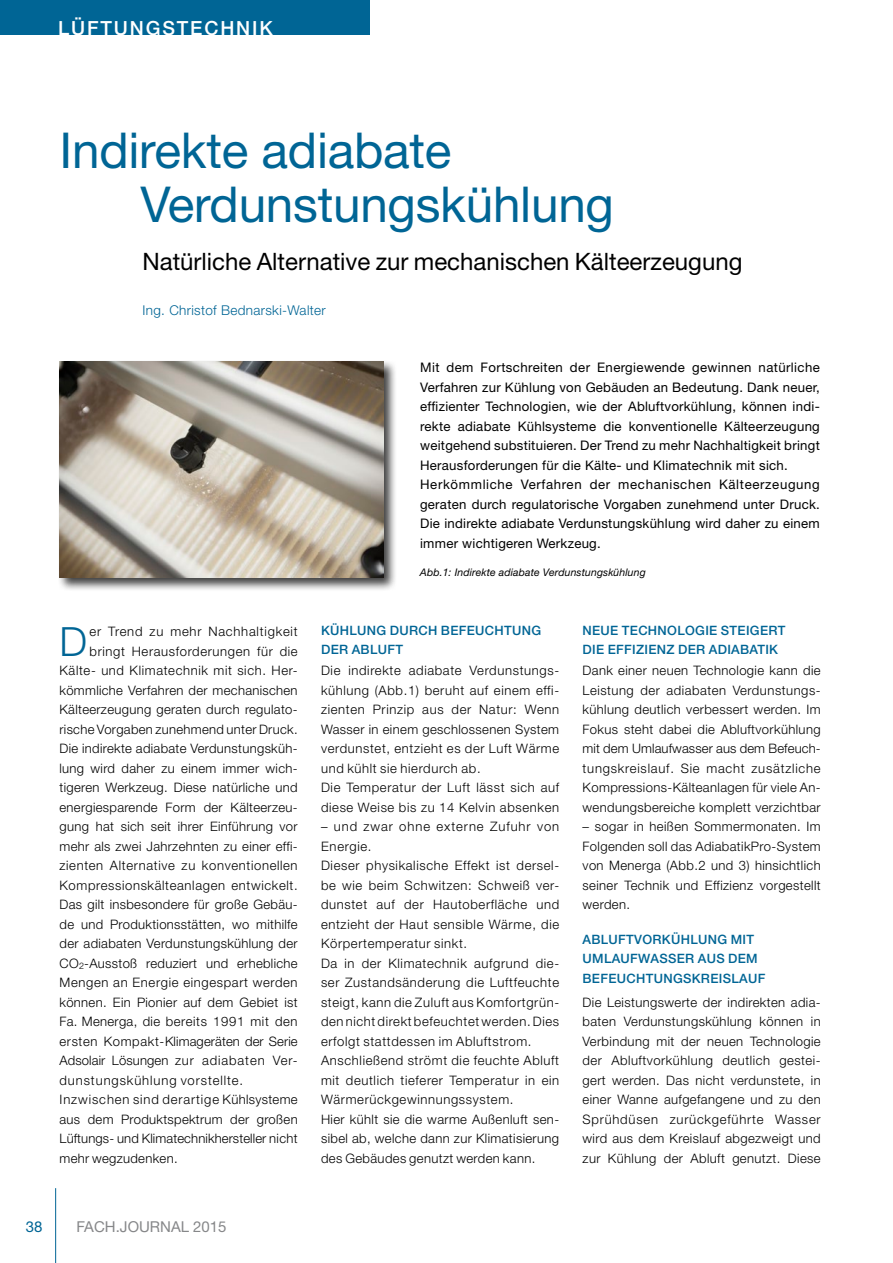
<style>
.page{position:relative;width:893px;height:1263px;background:#fff}
.page>*{position:absolute;margin:0;border:0;box-sizing:border-box;transform-origin:0 0}
.t1{font:49.5px/54px "Helvetica Neue";letter-spacing:-.005em;color:#006595}
.t2{font:300 40.35px "Helvetica Neue";color:#006595}
.t3{font:24px "Helvetica Neue";color:#000}
.t4{font:500 19.5px "Helvetica Neue";letter-spacing:.095em;color:#fff}
.t5{font:15px "Helvetica Neue";color:#868789}
.t6{font:15px "Helvetica Neue";color:#006595}
.t7{font:300 13.5px "Helvetica Neue";letter-spacing:.025em;color:#006595}
.t8{font:13.2px/19.5px "Helvetica Neue";letter-spacing:.02em;color:#000}
.t9{font:300 13.05px/19.5px "Helvetica Neue";letter-spacing:.03em;color:#000;text-align:justify}
.t10{font:300 13.05px/19.5px "Helvetica Neue";letter-spacing:.05em;color:#000}
.t11{font:300 13.05px "Helvetica Neue";letter-spacing:.01em;color:#000}
.t12{font:300 13.05px "Helvetica Neue";letter-spacing:.07em;color:#000}
.t13{font:300 13.05px "Helvetica Neue";letter-spacing:.06em;color:#000}
.t14{font:500 12.9px/19.5px "Helvetica Neue";letter-spacing:.025em;color:#006595}
.t15{font:italic 10.5px "Helvetica Neue";letter-spacing:.01em;color:#000}
</style>
<div class="page">
<hr style="left:55px;top:1188px;width:1px;height:75px;background:#006595">
<div style="left:0;top:0;width:370px;height:35px;background:#006595"></div>
<div style="left:57px;top:359px;width:340px;height:233px;background:#000;opacity:.75"></div>
<img style="left:60px;top:362px;width:323px;height:216px">
<h3 class="t4" style="left:58px;top:17px;width:216px">LÜFTUNGSTECHNIK</h3>
<h1 class="t1" style="left:141px;top:123px;width:475px;text-indent:-81px">Indirekte adiabate<br>Verdunstungskühlung</h1>
<h3 class="t3" style="left:142px;top:247px;width:601px">Natürliche Alternative zur mechanischen Kälteerzeugung</h3>
<p class="t7" style="left:142px;top:302px;width:185px">Ing. Christof Bednarski-Walter</p>
<p class="t8" style="left:420px;top:358px;width:401px">Mit dem Fortschreiten der Energiewende gewinnen natürliche Verfahren zur Kühlung von Gebäuden an Bedeutung. Dank neuer, effizienter Technologien, wie der Abluftvorkühlung, können indi&shy;rekte adiabate Kühlsysteme die konventionelle Kälteerzeugung weitgehend substituieren. Der Trend zu mehr Nachhaltigkeit bringt Herausforderungen für die Kälte- und Klimatechnik mit sich.<br>Herkömmliche Verfahren der mechanischen Kälteerzeugung geraten durch regulatorische Vorgaben zunehmend unter Druck.<br>Die indirekte adiabate Verdunstungskühlung wird daher zu einem immer wichtigeren Werkzeug.</p>
<p class="t15" style="left:420px;top:566px;width:227px">Abb.1: Indirekte adiabate Verdunstungskühlung</p>
<h2 class="t2" style="left:60px;top:617px;width:29px">D</h2>
<p class="t13" style="left:90px;top:623px;width:210px">er Trend zu mehr Nachhaltigkeit</p>
<p class="t10" style="left:90px;top:641px;width:210px">bringt Herausforderungen für die</p>
<p class="t10" style="left:60px;top:660px;width:240px">Kälte- und Klimatechnik mit sich. Her-</p>
<p class="t9" style="left:60px;top:680px;width:240px">kömmliche Verfahren der mechanischen</p>
<p class="t9" style="left:60px;top:699px;width:240px">Kälteerzeugung geraten durch regulato-</p>
<p class="t9" style="left:60px;top:719px;width:240px">rische Vorgaben zunehmend unter Druck.</p>
<p class="t9" style="left:60px;top:738px;width:240px">Die indirekte adiabate Verdunstungsküh-</p>
<p class="t9" style="left:60px;top:758px;width:240px">lung wird daher zu einem immer wich-</p>
<p class="t9" style="left:60px;top:777px;width:240px">tigeren Werkzeug. Diese natürliche und</p>
<p class="t9" style="left:60px;top:797px;width:240px">energiesparende Form der Kälteerzeu-</p>
<p class="t9" style="left:60px;top:816px;width:240px">gung hat sich seit ihrer Einführung vor</p>
<p class="t9" style="left:60px;top:836px;width:240px">mehr als zwei Jahrzehnten zu einer effi-</p>
<p class="t10" style="left:60px;top:855px;width:240px">zienten Alternative zu konventionellen</p>
<p class="t10" style="left:60px;top:875px;width:240px">Kompressionskälteanlagen entwickelt.</p>
<p class="t9" style="left:60px;top:894px;width:240px">Das gilt insbesondere für große Gebäu-</p>
<p class="t9" style="left:60px;top:914px;width:240px">de und Produktionsstätten, wo mithilfe</p>
<p class="t9" style="left:60px;top:933px;width:240px">der adiabaten Verdunstungskühlung der</p>
<p class="t9" style="left:60px;top:953px;width:240px">CO<sub>2</sub>-Ausstoß reduziert und erhebliche</p>
<p class="t10" style="left:60px;top:972px;width:240px">Mengen an Energie eingespart werden</p>
<p class="t9" style="left:60px;top:992px;width:240px">können. Ein Pionier auf dem Gebiet ist</p>
<p class="t10" style="left:60px;top:1011px;width:240px">Fa. Menerga, die bereits 1991 mit den</p>
<p class="t11" style="left:60px;top:1033px;width:240px">ersten Kompakt-Klimageräten der Serie</p>
<p class="t11" style="left:60px;top:1052px;width:240px">Adsolair Lösungen zur adiabaten Ver-</p>
<p class="t12" style="left:60px;top:1072px;width:185px">dunstungskühlung vorstellte.</p>
<p class="t12" style="left:60px;top:1091px;width:240px">Inzwischen sind derartige Kühlsysteme</p>
<p class="t9" style="left:60px;top:1109px;width:240px">aus dem Produktspektrum der großen</p>
<p class="t11" style="left:60px;top:1130px;width:240px">Lüftungs- und Klimatechnikhersteller nicht</p>
<p class="t9" style="left:60px;top:1148px;width:120px">mehr wegzudenken.</p>
<p class="t14" style="left:321px;top:620px;width:222px">KÜHLUNG DURCH BEFEUCHTUNG<br>DER ABLUFT</p>
<p class="t10" style="left:321px;top:660px;width:240px">Die indirekte adiabate Verdunstungs&shy;kühlung (Abb.1) beruht auf einem effi&shy;zienten Prinzip aus der Natur: Wenn Wasser in einem geschlossenen System verdunstet, entzieht es der Luft Wärme und kühlt sie hierdurch ab.<br>Die Temperatur der Luft lässt sich auf diese Weise bis zu 14 Kelvin absenken</p>
<p class="t10" style="left:321px;top:816px;width:240px">– und zwar ohne externe Zufuhr von Energie.<br>Dieser physikalische Effekt ist dersel&shy;be wie beim Schwitzen: Schweiß ver&shy;dunstet auf der Hautoberfläche und entzieht der Haut sensible Wärme, die Körpertemperatur sinkt.<br>Da in der Klimatechnik aufgrund die&shy;ser Zustandsänderung die Luftfeuchte steigt, kann die Zuluft aus Komfortgrün&shy;den nicht direkt befeuchtet werden. Dies erfolgt stattdessen im Abluftstrom.<br>Anschließend strömt die feuchte Abluft mit deutlich tieferer Temperatur in ein Wärmerückgewinnungssystem.<br>Hier kühlt sie die warme Außenluft sen&shy;sibel ab, welche dann zur Klimatisierung des Gebäudes genutzt werden kann.</p>
<p class="t14" style="left:583px;top:620px;width:204px">NEUE TECHNOLOGIE STEIGERT<br>DIE EFFIZIENZ DER ADIABATIK</p>
<p class="t9" style="left:583px;top:660px;width:240px">Dank einer neuen Technologie kann die Leistung der adiabaten Verdunstungs&shy;kühlung deutlich verbessert werden. Im Fokus steht dabei die Abluftvorkühlung mit dem Umlaufwasser aus dem Befeuch&shy;tungskreislauf. Sie macht zusätzliche Kompressions-Kälteanlagen für viele An&shy;wendungsbereiche komplett verzichtbar</p>
<p class="t9" style="left:583px;top:816px;width:240px">– sogar in heißen Sommermonaten. Im Folgenden soll das AdiabatikPro-System von Menerga (Abb.2 und 3) hinsichtlich seiner Technik und Effizienz vorgestellt werden.</p>
<p class="t14" style="left:583px;top:929px;width:184px">ABLUFTVORKÜHLUNG MIT<br>UMLAUFWASSER AUS DEM<br>BEFEUCHTUNGSKREISLAUF</p>
<p class="t9" style="left:583px;top:992px;width:240px">Die Leistungswerte der indirekten adia&shy;baten Verdunstungskühlung können in Verbindung mit der neuen Technologie der Abluftvorkühlung deutlich gestei&shy;gert werden. Das nicht verdunstete, in einer Wanne aufgefangene und zu den Sprühdüsen zurückgeführte Wasser wird aus dem Kreislauf abgezweigt und zur Kühlung der Abluft genutzt. Diese</p>
<p class="t6" style="left:26px;top:1218px;width:18px">38</p>
<p class="t5" style="left:77px;top:1218px;width:152px">FACH.JOURNAL 2015</p>
</div>
